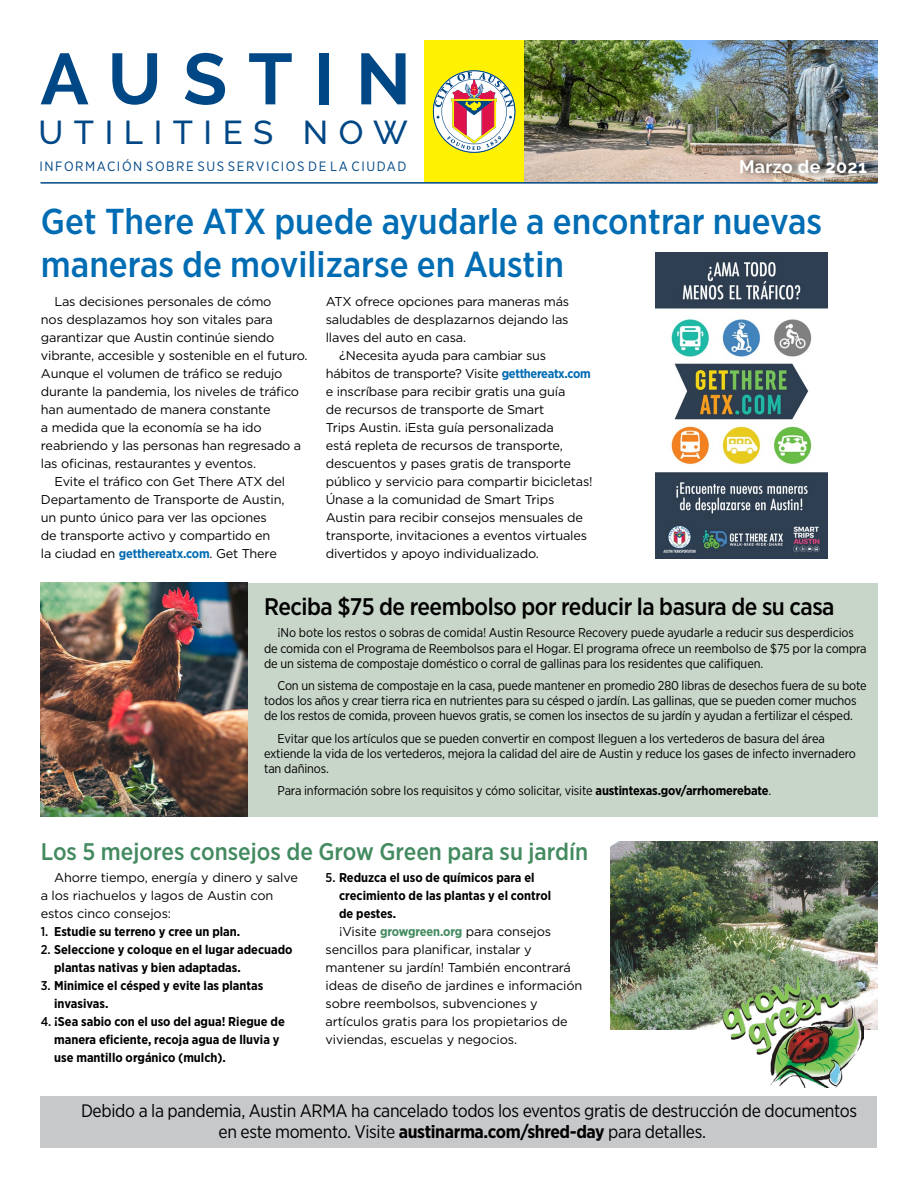
<style>
.page{position:relative;width:918px;height:1188px;background:#fff}
.page>*{position:absolute;margin:0;border:0;box-sizing:border-box;transform-origin:0 0}
.t1{font:700 72px "Raleway";letter-spacing:.295em;color:#004785}
.t2{font:500 36px/43.2px "Gotham Narrow";color:#006cb3}
.t3{font:500 33px "Raleway";letter-spacing:.32em;color:#004785}
.t4{font:500 24px "Gotham Narrow";letter-spacing:-.02em;color:#000}
.t5{font:500 24px "Gotham Narrow";color:#438a60}
.t6{font:18px/21.6px "Gotham Narrow";letter-spacing:-.02em;color:#000}
.t7{font:700 18px "Raleway";letter-spacing:.02em;color:#fff}
.t8{font:13.5px "Gotham Narrow";letter-spacing:.115em;color:#004785}
.t9{font:12.75px/18px "Gotham";letter-spacing:-.015em;color:#000}
.t10{font:12.75px/15.3px "Gotham Narrow";letter-spacing:-.01em;color:#000}
.t11{font:700 12.75px/18px "Gotham Narrow";color:#000}
.s1{font-family:"Gotham Narrow";font-weight:700;color:#006cb3}
.s2{font-weight:700}
.s3{font-weight:500}
.s4{font-family:"Gotham Narrow";font-weight:700;color:#438a60}
</style>
<div class="page">
<img style="left:524px;top:41px;width:353px;height:141px">
<img style="left:739px;top:152px;width:139px;height:28px">
<div style="left:424px;top:41px;width:100px;height:141px;background:#fff200"></div>
<svg style="left:433px;top:70px;width:82px;height:83px"></svg>
<hr style="left:40px;top:182px;width:838px;height:2px;background:#004785">
<div style="left:41px;top:583px;width:837px;height:234px;background:#c8d5c9"></div>
<img style="left:40px;top:583px;width:207px;height:234px">
<div style="left:40px;top:1096px;width:838px;height:52px;background:#c7c8ca"></div>
<img style="left:610px;top:841px;width:268px;height:189px">
<img style="left:723px;top:977px;width:141px;height:111px">
<img style="left:655px;top:252px;width:172px;height:306px">
<h1 class="t1" style="left:40px;top:38px;width:372px">AUSTIN</h1>
<h3 class="t3" style="left:38px;top:113px;width:371px">UTILITIES NOW</h3>
<p class="t8" style="left:40px;top:157px;width:368px">INFORMACIÓN SOBRE SUS SERVICIOS DE LA CIUDAD</p>
<h3 class="t7" style="left:739px;top:156px;width:129px">Marzo de 2021</h3>
<h2 class="t2" style="left:41px;top:199px;width:783px">Get There ATX puede ayudarle a encontrar nuevas maneras de movilizarse en Austin</h2>
<p class="t9" style="left:54px;top:292px;width:219px">Las decisiones personales de cómo</p>
<p class="t9" style="left:41px;top:310px;width:233px">nos desplazamos hoy son vitales para</p>
<p class="t9" style="left:41px;top:328px;width:235px">garantizar que Austin continúe siendo</p>
<p class="t9" style="left:41px;top:346px;width:268px">vibrante, accesible y sostenible en el futuro.</p>
<p class="t9" style="left:41px;top:364px;width:243px">Aunque el volumen de tráfico se redujo</p>
<p class="t9" style="left:41px;top:382px;width:260px">durante la pandemia, los niveles de tráfico</p>
<p class="t9" style="left:41px;top:400px;width:231px">han aumentado de manera constante</p>
<p class="t9" style="left:41px;top:418px;width:222px">a medida que la economía se ha ido</p>
<p class="t9" style="left:41px;top:436px;width:262px">reabriendo y las personas han regresado a</p>
<p class="t9" style="left:41px;top:454px;width:217px">las oficinas, restaurantes y eventos.</p>
<p class="t9" style="left:54px;top:472px;width:232px">Evite el tráfico con Get There ATX del</p>
<p class="t9" style="left:41px;top:490px;width:245px">Departamento de Transporte de Austin,</p>
<p class="t9" style="left:41px;top:508px;width:228px">un punto único para ver las opciones</p>
<p class="t9" style="left:41px;top:526px;width:231px">de transporte activo y compartido en</p>
<p class="t9" style="left:41px;top:544px;width:237px">la ciudad en <span class="s1">getthereatx.com</span>. Get There</p>
<p class="t9" style="left:326px;top:292px;width:245px">ATX ofrece opciones para maneras más</p>
<p class="t9" style="left:326px;top:310px;width:244px">saludables de desplazarnos dejando las</p>
<p class="t9" style="left:326px;top:328px;width:142px">llaves del auto en casa.</p>
<p class="t9" style="left:339px;top:346px;width:208px">¿Necesita ayuda para cambiar sus</p>
<p class="t9" style="left:326px;top:364px;width:266px">hábitos de transporte? Visite <span class="s1">getthereatx.com</span></p>
<p class="t9" style="left:326px;top:382px;width:241px">e inscríbase para recibir gratis una guía</p>
<p class="t9" style="left:326px;top:400px;width:220px">de recursos de transporte de Smart</p>
<p class="t9" style="left:326px;top:418px;width:229px">Trips Austin. ¡Esta guía personalizada</p>
<p class="t9" style="left:326px;top:436px;width:239px">está repleta de recursos de transporte,</p>
<p class="t9" style="left:326px;top:454px;width:247px">descuentos y pases gratis de transporte</p>
<p class="t9" style="left:326px;top:472px;width:268px">público y servicio para compartir bicicletas!</p>
<p class="t9" style="left:326px;top:490px;width:230px">Únase a la comunidad de Smart Trips</p>
<p class="t9" style="left:326px;top:508px;width:259px">Austin para recibir consejos mensuales de</p>
<p class="t9" style="left:326px;top:526px;width:263px">transporte, invitaciones a eventos virtuales</p>
<p class="t9" style="left:326px;top:544px;width:215px">divertidos y apoyo individualizado.</p>
<h3 class="t4" style="left:264px;top:592px;width:572px">Reciba $75 de reembolso por reducir la basura de su casa</h3>
<p class="t10" style="left:264px;top:625px;width:604px;text-indent:14px">¡No bote los restos o sobras de comida! Austin Resource Recovery puede ayudarle a reducir sus desperdicios de comida con el Programa de Reembolsos para el Hogar. El programa ofrece un reembolso de $75 por la compra de un sistema de compostaje doméstico o corral de gallinas para los residentes que califiquen.</p>
<p class="t10" style="left:264px;top:677px;width:604px;text-indent:14px">Con un sistema de compostaje en la casa, puede mantener en promedio 280 libras de desechos fuera de su bote todos los años y crear tierra rica en nutrientes para su césped o jardín. Las gallinas, que se pueden comer muchos de los restos de comida, proveen huevos gratis, se comen los insectos de su jardín y ayudan a fertilizar el césped.</p>
<p class="t10" style="left:264px;top:730px;width:593px;text-indent:14px">Evitar que los artículos que se pueden convertir en compost lleguen a los vertederos de basura del área extiende la vida de los vertederos, mejora la calidad del aire de Austin y reduce los gases de infecto invernadero tan dañinos.</p>
<p class="t10" style="left:278px;top:783px;width:495px">Para información sobre los requisitos y cómo solicitar, visite <span class="s2">austintexas.gov/arrhomerebate</span>.</p>
<h3 class="t5" style="left:41px;top:836px;width:549px">Los 5 mejores consejos de Grow Green para su jardín</h3>
<p class="t9" style="left:41px;top:868px;width:259px;text-indent:14px">Ahorre tiempo, energía y dinero y salve a los riachuelos y lagos de Austin con estos cinco consejos:</p>
<p class="t11" style="left:41px;top:922px;width:201px"><span class="s3">1.</span> Estudie su terreno y cree un plan.</p>
<p class="t11" style="left:54px;top:940px;width:240px;text-indent:-14px"><span class="s3">2.</span> Seleccione y coloque en el lugar adecuado plantas nativas y bien adaptadas.</p>
<p class="t11" style="left:54px;top:976px;width:211px;text-indent:-14px"><span class="s3">3.</span> Minimice el césped y evite las plantas invasivas.</p>
<p class="t11" style="left:54px;top:1012px;width:232px;text-indent:-14px"><span class="s3">4.</span> ¡Sea sabio con el uso del agua! Riegue de manera eficiente, recoja agua de lluvia y use mantillo orgánico (mulch).</p>
<p class="t11" style="left:339px;top:868px;width:214px;text-indent:-14px"><span class="s3">5.</span> Reduzca el uso de químicos para el crecimiento de las plantas y el control de pestes.</p>
<p class="t9" style="left:326px;top:922px;width:258px;text-indent:14px">¡Visite <span class="s4">growgreen.org</span> para consejos sencillos para planificar, instalar y mantener su jardín! También encontrará ideas de diseño de jardines e información sobre reembolsos, subvenciones y artículos gratis para los propietarios de viviendas, escuelas y negocios.</p>
<h3 class="t6" style="left:219px;top:1099px;width:640px;text-indent:-138px">Debido a la pandemia, Austin ARMA ha cancelado todos los eventos gratis de destrucción de documentos en este momento. Visite <span class="s2">austinarma.com/shred-day</span> para detalles.</h3>
</div>
